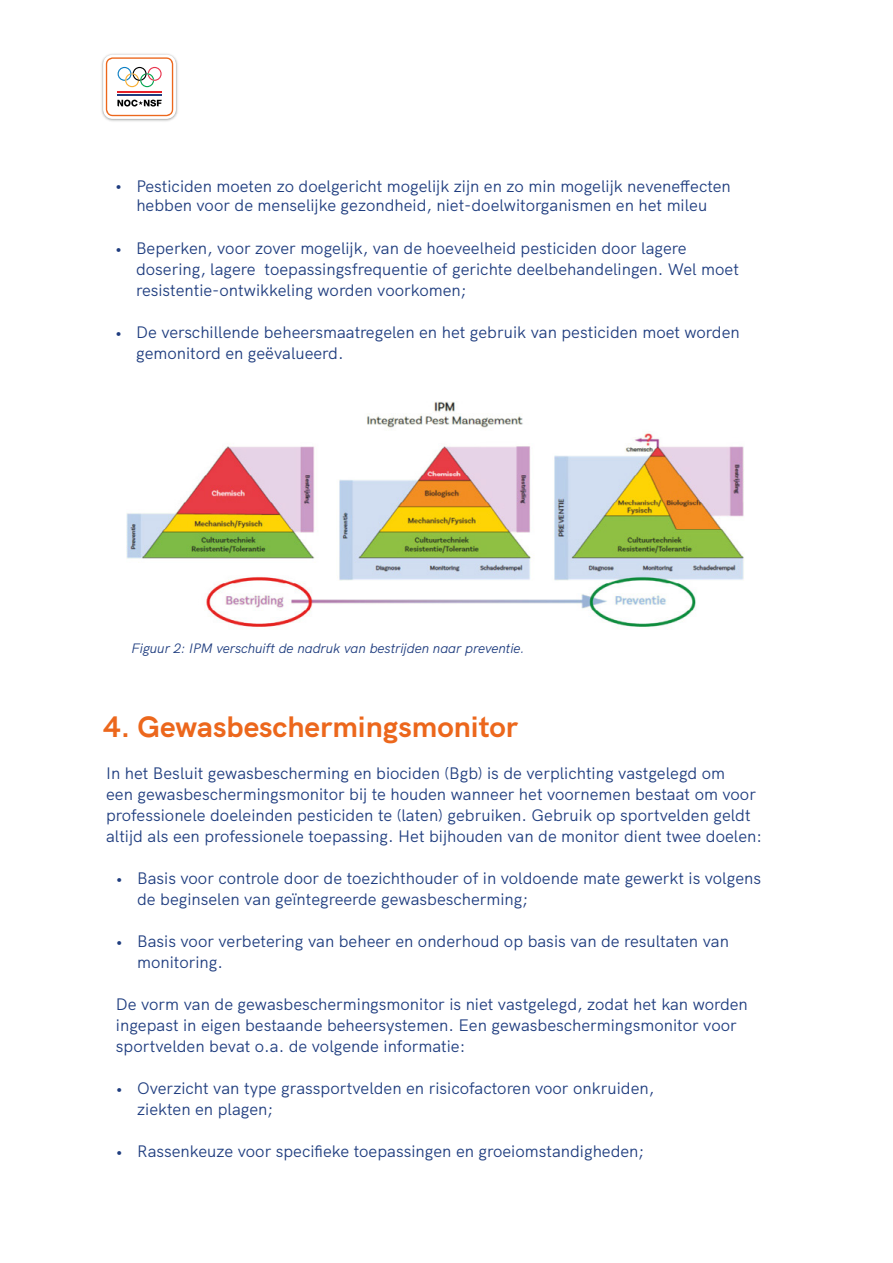
<style>
.page{position:relative;width:893px;height:1263px;background:#fff}
.page>*{position:absolute;margin:0;border:0;box-sizing:border-box;transform-origin:0 0}
.t1{font:700 30px "HK Grotesk";color:#ec671c}
.t2{font:16.5px/21px "HK Grotesk";color:#1f3d7f}
.t3{font:italic 13.5px "HK Grotesk";color:#1f3d7f}
</style>
<div class="page">
<img style="left:101px;top:53px;width:77px;height:69px">
<svg style="left:103px;top:55px;width:73px;height:64px"></svg>
<img style="left:126px;top:401px;width:618px;height:226px">
<p class="t2" style="left:689px;top:175px;width:43px;line-height:19.8px;text-indent:-553px">Pesticiden moeten zo doelgericht mogelijk zijn en zo min mogelijk neveneffecten eu</p>
<p class="t2" style="left:115px;top:173px;width:9px">•</p>
<p class="t2" style="left:136px;top:194px;width:582px">hebben voor de menselijke gezondheid, niet-doelwitorganismen en het milieu;</p>
<p class="t2" style="left:136px;top:236px;width:604px;text-indent:-21px">• beperken, voor zover mogelijk, van de hoeveelheid pesticiden door lagere dosering, lagere toepassingsfrequentie of gerichte deelbehandelingen. Wel moet resistentie-ontwikkeling worden voorkomen;</p>
<p class="t2" style="left:136px;top:320px;width:603px;text-indent:-21px">• de verschillende beheersmaatregelen en het gebruik van pesticiden moet worden gemonitord en geëvalueerd.</p>
<p class="t2" style="left:136px;top:236px;width:12px">B</p>
<p class="t2" style="left:373px;top:236px;width:315px">van de hoeveelheid pesticiden door lagere</p>
<p class="t2" style="left:136px;top:320px;width:605px">De verschi lende beheersmaatregelen en het gebruik van pesticiden moet worden</p>
<p class="t3" style="left:131px;top:637px;width:395px">Figuur 1: IPM verschuift de nadruk van bestrijden naar preventie.</p>
<p class="t3" style="left:174px;top:638px;width:9px">2</p>
<h1 class="t1" style="left:103px;top:703px;width:416px">4. Gewasbeschermingsmonitor</h1>
<p class="t2" style="left:106px;top:761px;width:657px">In het Besluit gewasbescherming en biociden (Bgb) is de verplichting vastgelegd om<br>een gewasbeschermingsmonitor bij te houden wanneer het voornemen bestaat om voor professionele doeleinden pesticiden te (laten) gebruiken. Gebruik op sportvelden geldt altijd als een professionele toepassing. Het bijhouden van de monitor dient twee doelen:</p>
<p class="t2" style="left:137px;top:866px;width:625px;text-indent:-21px">• basis voor controle door de toezichthouder of in voldoende mate gewerkt is volgens de beginselen van geïntegreerde gewasbescherming.</p>
<p class="t2" style="left:137px;top:929px;width:593px;text-indent:-21px">• basis voor verbetering van beheer en onderhoud op basis van de resultaten van monitoring.</p>
<p class="t2" style="left:115px;top:992px;width:633px">De vorm van de gewasbeschermingsmonitor is niet vastgelegd, zodat het kan worden ingepast in eigen bestaande beheersystemen. Een gewasbeschermingsmonitor voor sportvelden bevat o.a. de volgende informatie:</p>
<p class="t2" style="left:137px;top:1076px;width:515px;text-indent:-21px">• overzicht van type grassportvelden en risicofactoren voor onkruiden, ziekten en plagen;</p>
<p class="t2" style="left:116px;top:1139px;width:526px">• rassenkeuze voor specifieke toepassingen en groeiomstandigheden;</p>
<p class="t2" style="left:137px;top:866px;width:12px">B</p>
<p class="t2" style="left:522px;top:887px;width:7px">;</p>
<p class="t2" style="left:137px;top:929px;width:12px">B</p>
<p class="t2" style="left:137px;top:1076px;width:518px">Overzicht van type grassportvelden en risicofactoren voor onkruiden,</p>
<p class="t2" style="left:137px;top:1139px;width:508px">Rassenkeuze voor spec fieke toepassingen en groeiomstandigheden;</p>
</div>
